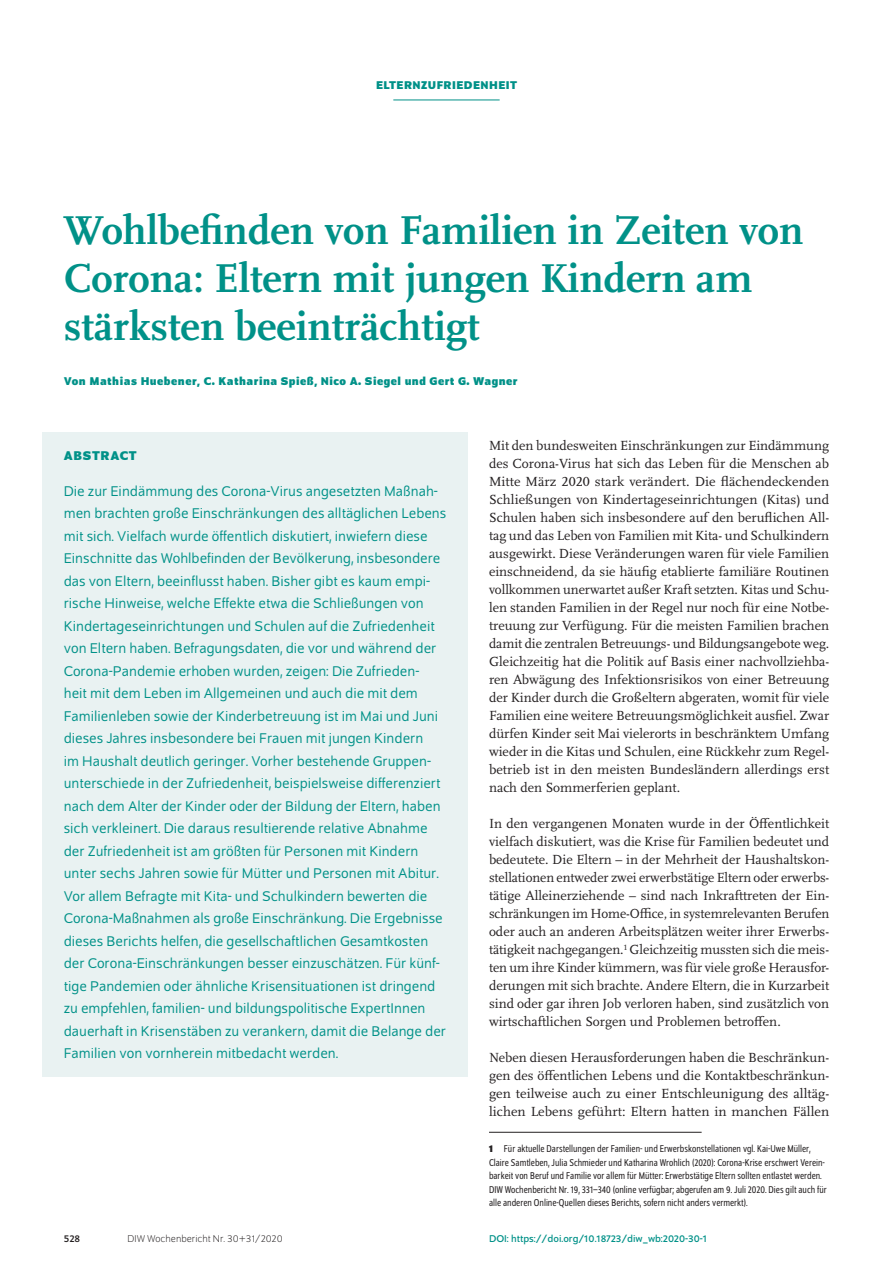
<style>
.page{position:relative;width:893px;height:1263px;background:#fff}
.page>*{position:absolute;margin:0;border:0;box-sizing:border-box;transform-origin:0 0}
.t1{font:700 42px/48px "Scala Pro";color:#009188}
.t2{font:15px/22.5px "Schumpeter Blond";color:#009188}
.t3{font:13.8px/18px "Scala Pro";color:#231f20;text-align:justify}
.t4{font:700 13.5px "Schumpeter";letter-spacing:.05em;color:#009188}
.t5{font:700 12px "Schumpeter";letter-spacing:.04em;color:#009188}
.t6{font:semi-condensed 10.5px/13.5px "Schumpeter Blond";color:#231f20}
.t7{font:10.5px "Schumpeter";color:#009188}
.t8{font:300 10.5px "Schumpeter";color:#231f20}
.t9{font:10.5px "Schumpeter";color:#231f20}
.s1{font-family:"Schumpeter";font-weight:700}
</style>
<div class="page">
<hr style="left:393px;top:100px;width:107px;height:1px;background:#009188">
<div style="left:43px;top:432px;width:425px;height:644px;background:#e9f2f2"></div>
<hr style="left:489px;top:1132px;width:213px;height:1px;background:#231f20">
<p class="t5" style="left:376px;top:79px;width:143px">ELTERNZUFRIEDENHEIT</p>
<h1 class="t1" style="left:64px;top:203px;width:741px">Wohlbefinden von Familien in Zeiten von<br>Corona: Eltern mit jungen Kindern am stärksten beeinträchtigt</h1>
<p class="t5" style="left:64px;top:374px;width:455px">Von Mathias Huebener, C. Katharina Spieß, Nico A. Siegel und Gert G. Wagner</p>
<p class="t4" style="left:64px;top:448px;width:75px">ABSTRACT</p>
<p class="t2" style="left:64px;top:480px;width:384px">Die zur Eindämmung des Corona-Virus angesetzten Maßnah&shy;men brachten große Einschränkungen des alltäglichen Lebens mit sich. Vielfach wurde öffentlich diskutiert, inwiefern diese Einschnitte das Wohlbefinden der Bevölkerung, insbesondere das von Eltern, beeinflusst haben. Bisher gibt es kaum empi&shy;rische Hinweise, welche Effekte etwa die Schließungen von Kindertageseinrichtungen und Schulen auf die Zufriedenheit von Eltern haben. Befragungsdaten, die vor und während der Corona-Pandemie erhoben wurden, zeigen: Die Zufrieden-<br>heit mit dem Leben im Allgemeinen und auch die mit dem Familienleben sowie der Kinderbetreuung ist im Mai und Juni dieses Jahres insbesondere bei Frauen mit jungen Kindern<br>im Haushalt deutlich geringer. Vorher bestehende Gruppen&shy;unterschiede in der Zufriedenheit, beispielsweise differenziert nach dem Alter der Kinder oder der Bildung der Eltern, haben sich verkleinert. Die daraus resultierende relative Abnahme der Zufriedenheit ist am größten für Personen mit Kindern unter sechs Jahren sowie für Mütter und Personen mit Abitur.<br>Vor allem Befragte mit Kita- und Schulkindern bewerten die Corona-Maßnahmen als große Einschränkung. Die Ergebnisse dieses Berichts helfen, die gesellschaftlichen Gesamtkosten der Corona-Einschränkungen besser einzuschätzen. Für künf&shy;tige Pandemien oder ähnliche Krisensituationen ist dringend zu empfehlen, familien- und bildungspolitische ExpertInnen dauerhaft in Krisenstäben zu verankern, damit die Belange der Familien von vornherein mitbedacht werden.</p>
<p class="t3" style="left:489px;top:436px;width:342px">Mit den bundesweiten Einschränkungen zur Eindämmung des Corona-Virus hat sich das Leben für die Menschen ab Mitte März 2020 stark verändert. Die flächendeckenden Schließungen von Kindertageseinrichtungen (Kitas) und Schulen haben sich insbesondere auf den beruflichen All&shy;tag und das Leben von Familien mit Kita- und Schulkindern ausgewirkt. Diese Veränderungen waren für viele Familien einschneidend, da sie häufig etablierte familiäre Routinen vollkommen unerwartet außer Kraft setzten. Kitas und Schu&shy;len standen Familien in der Regel nur noch für eine Notbe&shy;treuung zur Verfügung. Für die meisten Familien brachen damit die zentralen Betreuungs- und Bildungsangebote weg.<br>Gleichzeitig hat die Politik auf Basis einer nachvollziehba&shy;ren Abwägung des Infektionsrisikos von einer Betreuung der Kinder durch die Großeltern abgeraten, womit für viele Familien eine weitere Betreuungsmöglichkeit ausfiel. Zwar dürfen Kinder seit Mai vielerorts in beschränktem Umfang wieder in die Kitas und Schulen, eine Rückkehr zum Regel&shy;betrieb ist in den meisten Bundesländern allerdings erst nach den Sommerferien geplant.</p>
<p class="t3" style="left:489px;top:814px;width:342px">In den vergangenen Monaten wurde in der Öffentlichkeit vielfach diskutiert, was die Krise für Familien bedeutet und bedeutete. Die Eltern – in der Mehrheit der Haushaltskon&shy;stellationen entweder zwei erwerbstätige Eltern oder erwerbs&shy;tätige Alleinerziehende – sind nach Inkrafttreten der Ein&shy;schränkungen im Home-Office, in systemrelevanten Berufen oder auch an anderen Arbeitsplätzen weiter ihrer Erwerbs&shy;tätigkeit nachgegangen.<sup>1</sup> Gleichzeitig mussten sich die meis&shy;ten um ihre Kinder kümmern, was für viele große Herausfor&shy;derungen mit sich brachte. Andere Eltern, die in Kurzarbeit sind oder gar ihren Job verloren haben, sind zusätzlich von wirtschaftlichen Sorgen und Problemen betroffen.</p>
<p class="t3" style="left:489px;top:1048px;width:342px">Neben diesen Herausforderungen haben die Beschränkun&shy;gen des öffentlichen Lebens und die Kontaktbeschränkun&shy;gen teilweise auch zu einer Entschleunigung des alltäg&shy;lichen Lebens geführt: Eltern hatten in manchen Fällen</p>
<p class="t6" style="left:489px;top:1142px;width:339px"><span class="s1">1</span> Für aktuelle Darstellungen der Familien- und Erwerbskonstellationen vgl. Kai-Uwe Müller, Claire Samtleben, Julia Schmieder und Katharina Wrohlich (2020): Corona-Krise erschwert Verein&shy;barkeit von Beruf und Familie vor allem für Mütter: Erwerbstätige Eltern sollten entlastet werden.<br>DIW Wochenbericht Nr. 19, 331–340 (online verfügbar; abgerufen am 9. Juli 2020. Dies gilt auch für alle anderen Online-Quellen dieses Berichts, sofern nicht anders vermerkt).</p>
<p class="t9" style="left:64px;top:1233px;width:18px">528</p>
<p class="t8" style="left:128px;top:1234px;width:157px">DIW Wochenbericht Nr. 30+31/2020</p>
<p class="t7" style="left:489px;top:1233px;width:219px">DOI: https://doi.org/10.18723/diw_wb:2020-30-1</p>
</div>
